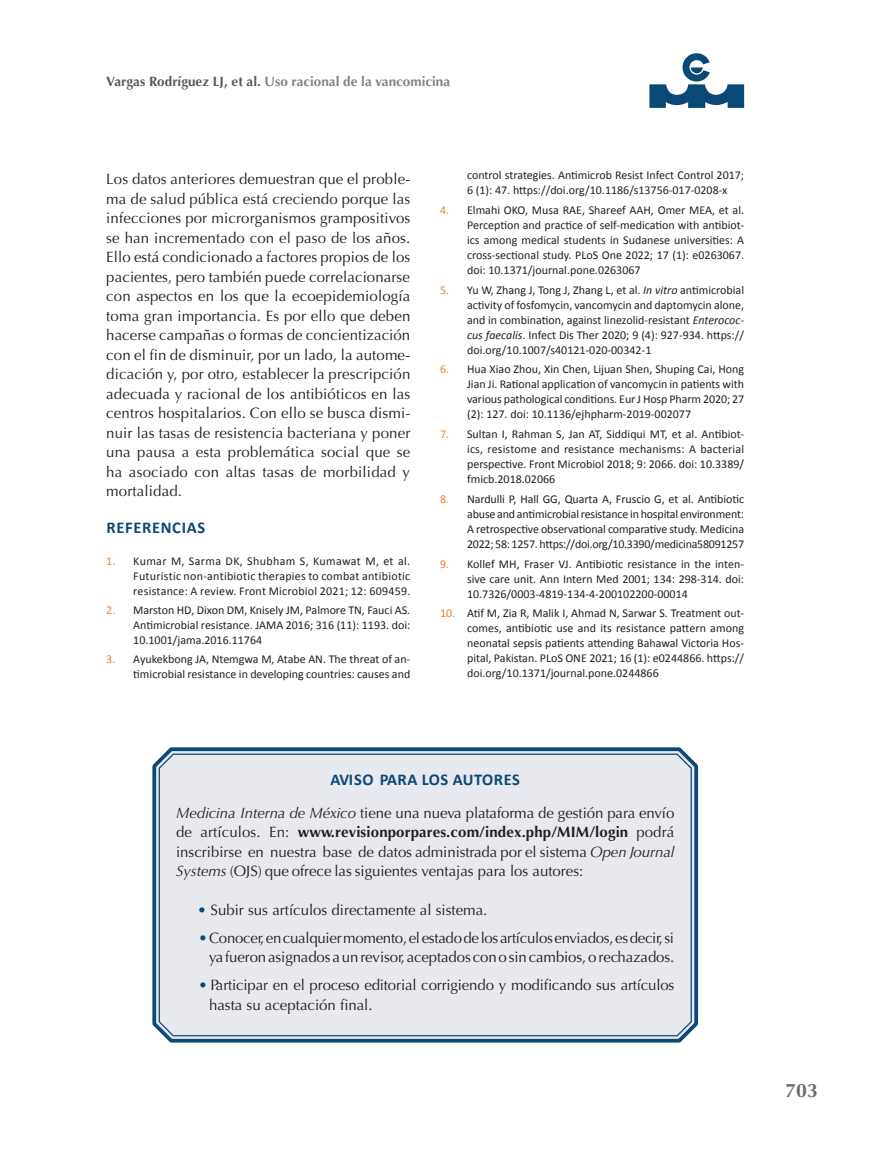
<style>
.page{position:relative;width:893px;height:1149px;background:#fff}
.page>*{position:absolute;margin:0;border:0;box-sizing:border-box;transform-origin:0 0}
.t1{font:700 19.5px "Optima";color:#6c6d70}
.t2{font:700 16.5px "Calibri";letter-spacing:.035em;color:#0a4876}
.t3{font:15px/19.5px "Optima";letter-spacing:-.005em;color:#231f20;text-align:justify}
.t4{font:700 13.5px "Optima";color:#808285}
.t5{font:12px/15px "Calibri";color:#231f20;text-align:justify}
.s1{color:#57585a}
.s2{color:#f47f28}
.s3{font-style:italic}
.s4{font-weight:700}
.s5{color:#0a4876}
</style>
<div class="page">
<svg style="left:649px;top:53px;width:95px;height:55px"></svg>
<svg style="left:152px;top:747px;width:547px;height:296px;background:#668ca9"></svg>
<div style="left:158px;top:752px;width:534px;height:284px;background:#e8e9ef"></div>
<p class="t4" style="left:106px;top:73px;width:345px"><span class="s1">Vargas Rodríguez LJ, et al.</span> Uso racional de la vancomicina</p>
<p class="t3" style="left:106px;top:169px;width:306px">Los datos anteriores demuestran que el proble&shy;ma de salud pública está creciendo porque las infecciones por microrganismos grampositivos se han incrementado con el paso de los años.<br>Ello está condicionado a factores propios de los pacientes, pero también puede correlacionarse con aspectos en los que la ecoepidemiología toma gran importancia. Es por ello que deben hacerse campañas o formas de concientización con el fin de disminuir, por un lado, la autome&shy;dicación y, por otro, establecer la prescripción adecuada y racional de los antibióticos en las centros hospitalarios. Con ello se busca dismi&shy;nuir las tasas de resistencia bacteriana y poner una pausa a esta problemática social que se ha asociado con altas tasas de morbilidad y mortalidad.</p>
<h2 class="t2" style="left:107px;top:515px;width:100px">REFERENCIAS</h2>
<p class="t5" style="left:133px;top:553px;width:279px;text-indent:-27px"><span class="s2">1.</span> Kumar M, Sarma DK, Shubham S, Kumawat M, et al.<br>Futuristic non-antibiotic therapies to combat antibiotic resistance: A review. Front Microbiol 2021; 12: 609459.</p>
<p class="t5" style="left:133px;top:602px;width:279px;text-indent:-27px"><span class="s2">2.</span> Marston HD, Dixon DM, Knisely JM, Palmore TN, Fauci AS.<br>Antimicrobial resistance. JAMA 2016; 316 (11): 1193. doi:<br>10.1001/jama.2016.11764</p>
<p class="t5" style="left:106px;top:651px;width:305px;text-align:right"><span class="s2">3.</span> Ayukekbong JA, Ntemgwa M, Atabe AN. The threat of an&shy;timicrobial resistance in developing countries: causes and</p>
<p class="t5" style="left:467px;top:167px;width:279px">control strategies. Antimicrob Resist Infect Control 2017;<br>6 (1): 47. https://doi.org/10.1186/s13756-017-0208-x</p>
<p class="t5" style="left:467px;top:202px;width:279px;text-indent:-27px"><span class="s2">4.</span> Elmahi OKO, Musa RAE, Shareef AAH, Omer MEA, et al.<br>Perception and practice of self-medication with antibiot&shy;ics among medical students in Sudanese universities: A cross-sectional study. PLoS One 2022; 17 (1): e0263067. doi: 10.1371/journal.pone.0263067</p>
<p class="t5" style="left:467px;top:282px;width:279px;text-indent:-27px"><span class="s2">5.</span> Yu W, Zhang J, Tong J, Zhang L, et al. <span class="s3">In vitro</span> antimicrobial activity of fosfomycin, vancomycin and daptomycin alone, and in combination, against linezolid-resistant <span class="s3">Enterococ&shy;cus faecalis</span>. Infect Dis Ther 2020; 9 (4): 927-934. https:// doi.org/10.1007/s40121-020-00342-1</p>
<p class="t5" style="left:467px;top:361px;width:279px;text-indent:-27px"><span class="s2">6.</span> Hua Xiao Zhou, Xin Chen, Lijuan Shen, Shuping Cai, Hong Jian Ji. Rational application of vancomycin in patients with various pathological conditions. Eur J Hosp Pharm 2020; 27 (2): 127. doi: 10.1136/ejhpharm-2019-002077</p>
<p class="t5" style="left:467px;top:426px;width:279px;text-indent:-27px"><span class="s2">7.</span> Sultan I, Rahman S, Jan AT, Siddiqui MT, et al. Antibiot&shy;ics, resistome and resistance mechanisms: A bacterial perspective. Front Microbiol 2018; 9: 2066. doi: 10.3389/ fmicb.2018.02066</p>
<p class="t5" style="left:467px;top:491px;width:278px;text-indent:-27px"><span class="s2">8.</span> Nardulli P, Hall GG, Quarta A, Fruscio G, et al. Antibiotic abuse and antimicrobial resistance in hospital environment:<br>A retrospective observational comparative study. Medicina 2022; 58: 1257. https://doi.org/10.3390/medicina58091257</p>
<p class="t5" style="left:467px;top:555px;width:278px;text-indent:-27px"><span class="s2">9.</span> Kollef MH, Fraser VJ. Antibiotic resistance in the inten&shy;sive care unit. Ann Intern Med 2001; 134: 298-314. doi:<br>10.7326/0003-4819-134-4-200102200-00014</p>
<p class="t5" style="left:467px;top:605px;width:279px;text-indent:-27px"><span class="s2">10.</span> Atif M, Zia R, Malik I, Ahmad N, Sarwar S. Treatment out&shy;comes, antibiotic use and its resistance pattern among neonatal sepsis patients attending Bahawal Victoria Hos&shy;pital, Pakistan. PLoS ONE 2021; 16 (1): e0244866. https:// doi.org/10.1371/journal.pone.0244866</p>
<h2 class="t2" style="left:330px;top:768px;width:191px">AVISO PARA LOS AUTORES</h2>
<p class="t3" style="left:176px;top:802px;width:500px"><span class="s3">Medicina Interna de México</span> tiene una nueva plataforma de gestión para envío de artículos. En: <span class="s4">www.revisionporpares.com/index.php/MIM/login</span> podrá inscribirse en nuestra base de datos administrada por el sistema <span class="s3">Open Journal Systems</span> (OJS) que ofrece las siguientes ventajas para los autores:</p>
<p class="t3" style="left:197px;top:900px;width:292px"><span class="s5">•</span> Subir sus artículos directamente al sistema.</p>
<p class="t3" style="left:199px;top:928px;width:477px;text-align:right"><span class="s5">•</span> Conocer, en cualquier momento, el estado de los artículos enviados, es decir, si ya fueron asignados a un revisor, aceptados con o sin cambios, o rechazados.</p>
<p class="t3" style="left:209px;top:975px;width:467px;text-indent:-10px"><span class="s5">•</span> Participar en el proceso editorial corrigiendo y modificando sus artículos hasta su aceptación final.</p>
<h1 class="t1" style="left:785px;top:1079px;width:34px">703</h1>
</div>
